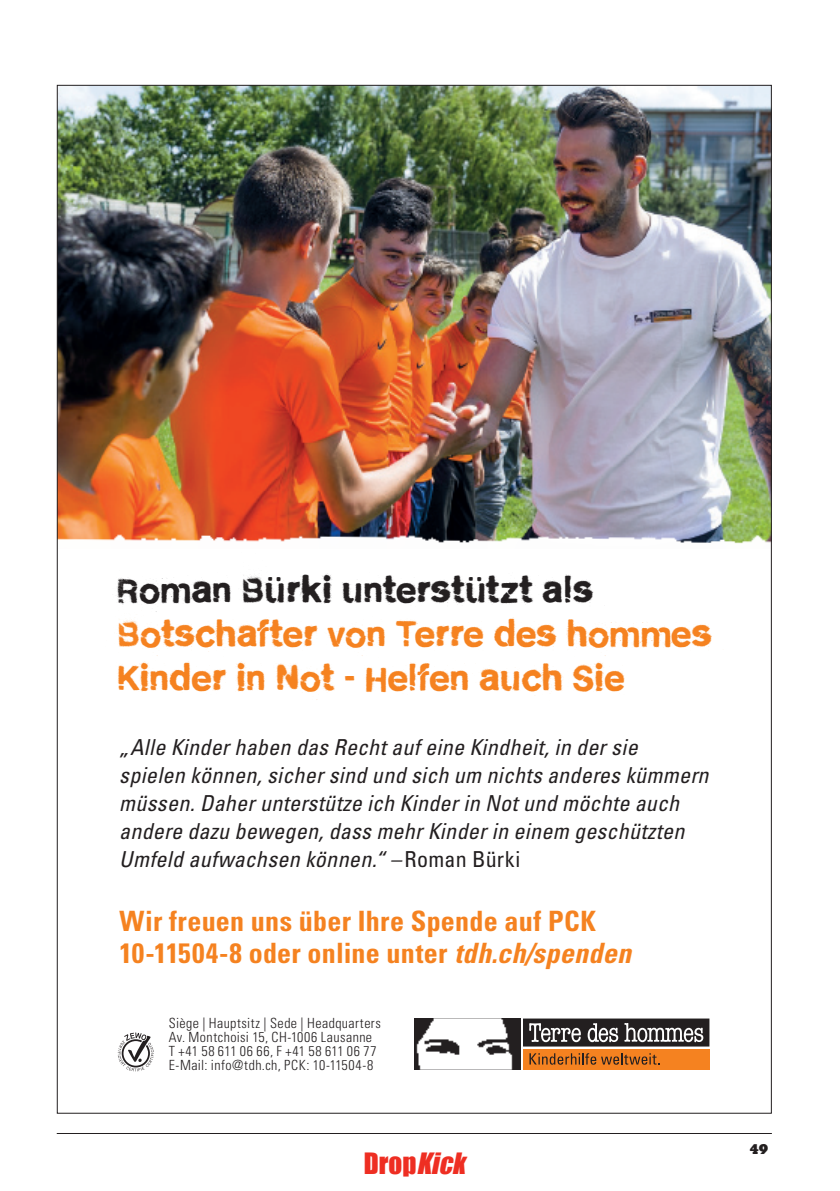
<style>
.page{position:relative;width:840px;height:1191px;background:#fff}
.page>*{position:absolute;margin:0;border:0;box-sizing:border-box;transform-origin:0 0}
.t1{font:40px/44px "tdh cityburn revisited 2017";letter-spacing:.01em;color:#f58220}
.t2{font:40px "tdh cityburn revisited 2017";letter-spacing:.01em;color:#231f20}
.t3{font:700 condensed 28px/32px "Univers LT Std";letter-spacing:.01em;color:#f58220}
.t4{font:27px "Impact";color:#ee2e22}
.t5{font:italic condensed 22px/28px "Univers LT Std";letter-spacing:.015em;color:#231f20}
.t6{font:700 16px "Beton CG Extra";color:#231f20}
.t7{font:300 condensed 14px/14px "Univers LT Std";letter-spacing:.03em;color:#231f20}
.s1{font-style:normal}
.s2{font-style:italic}
</style>
<div class="page">
<hr style="left:57px;top:1133px;width:714px;height:1px;background:#231f20">
<svg style="left:118px;top:1032px;width:36px;height:39px"></svg>
<img style="left:59px;top:87px;width:710px;height:408px">
<img style="left:59px;top:495px;width:710px;height:49px">
<svg style="left:414px;top:1018px;width:295px;height:51px"></svg>
<h1 class="t2" style="left:117px;top:566px;width:477px">Roman Bürki unterstützt als</h1>
<h1 class="t1" style="left:117px;top:611px;width:595px">Botschafter von Terre des hommes<br>Kinder in Not - Helfen auch Sie</h1>
<p class="t5" style="left:119px;top:733px;width:590px">„Alle Kinder haben das Recht auf eine Kindheit, in der sie spielen können, sicher sind und sich um nichts anderes kümmern müssen. Daher unterstütze ich Kinder in Not und möchte auch andere dazu bewegen, dass mehr Kinder in einem geschützten Umfeld aufwachsen können.“ – <span class="s1">Roman Bürki</span></p>
<p class="t3" style="left:119px;top:905px;width:513px">Wir freuen uns über Ihre Spende auf PCK<br>10-11504-8 oder online unter <span class="s2">tdh.ch/spenden</span></p>
<p class="t7" style="left:169px;top:1015px;width:213px">Siège | Hauptsitz | Sede | Headquarters Av. Montchoisi 15, CH-1006 Lausanne T +41 58 611 06 66, F +41 58 611 06 77<br>E-Mail: info@tdh.ch, PCK: 10-11504-8</p>
<p class="t4" style="left:364px;top:1142px;width:110px">Drop<span class="s2">Kick</span></p>
<p class="t6" style="left:749px;top:1137px;width:20px">49</p>
</div>
